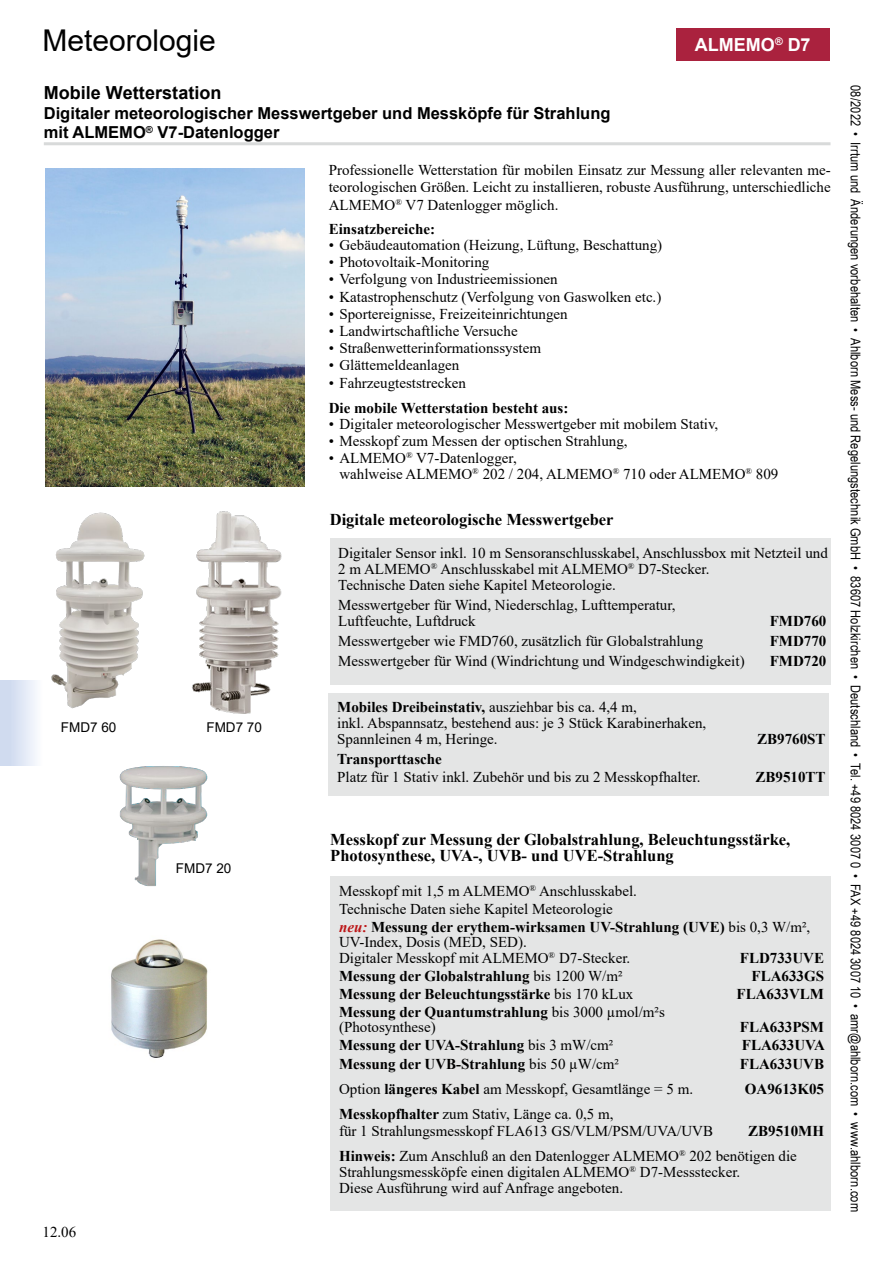
<style>
.page{position:relative;width:893px;height:1263px;background:#fff}
.page>*{position:absolute;margin:0;border:0;box-sizing:border-box;transform-origin:0 0}
.t1{font:30px "Arial";color:#000}
.t2{font:700 18px "Arial";color:#000}
.t3{font:700 18px "Arial";color:#fff}
.t4{font:700 16.5px/16.5px "Times New Roman";color:#000}
.t5{font:700 16.5px/19.5px "Arial";color:#000}
.t6{font:15px/15.8px "Times New Roman";color:#000}
.t7{font:700 15px "Times New Roman";color:#000}
.t8{font:13.5px "Arial Narrow";letter-spacing:.005em;color:#000}
.t9{font:13.5px "Arial";color:#000}
.s1{font-weight:700}
.s2{font-weight:700;font-style:italic;color:#bc1617}
.s3{font-weight:400}
</style>
<div class="page">
<div style="left:0;top:680px;width:43px;height:85px;background:linear-gradient(to right,#c7d4ec,#fbfcff)"></div>
<div style="left:676px;top:28px;width:153px;height:33px;background:#aa223e"></div>
<hr style="left:44px;top:142px;width:786px;height:3px;background:#d8dada">
<img style="left:45px;top:168px;width:260px;height:318px">
<div style="left:330px;top:539px;width:500px;height:146px;background:#e4e5e5"></div>
<img style="left:51px;top:512px;width:94px;height:197px">
<div style="left:331px;top:877px;width:500px;height:334px;background:#e4e5e5"></div>
<img style="left:119px;top:766px;width:89px;height:120px">
<img style="left:192px;top:511px;width:90px;height:203px">
<div style="left:329px;top:693px;width:500px;height:103px;background:#e4e5e5"></div>
<img style="left:111px;top:939px;width:97px;height:119px">
<h1 class="t1" style="left:43px;top:19px;width:175px">Meteorologie</h1>
<p class="t3" style="left:695px;top:32px;width:117px">ALMEMO<sup>®</sup> D7</p>
<p class="t2" style="left:44px;top:80px;width:179px">Mobile Wetterstation</p>
<p class="t5" style="left:44px;top:103px;width:568px">Digitaler meteorologischer Messwertgeber und Messköpfe für Strahlung mit ALMEMO<sup>®</sup> V7-Datenlogger</p>
<p class="t6" style="left:329px;top:162px;width:504px;line-height:16.5px">Professionelle Wetterstation für mobilen Einsatz zur Messung aller relevanten me&shy;teorologischen Größen. Leicht zu installieren, robuste Ausführung, unterschiedliche</p>
<p class="t6" style="left:329px;top:192px;width:231px;line-height:24.6px">ALMEMO<sup>®</sup> V7 Datenlogger möglich.<br><span class="s1">Einsatzbereiche:</span></p>
<p class="t6" style="left:329px;top:237px;width:335px">• Gebäudeautomation (Heizung, Lüftung, Beschattung)</p>
<p class="t6" style="left:329px;top:254px;width:162px">• Photovoltaik-Monitoring</p>
<p class="t6" style="left:329px;top:271px;width:230px">• Verfolgung von Industrieemissionen</p>
<p class="t6" style="left:329px;top:288px;width:334px">• Katastrophenschutz (Verfolgung von Gaswolken etc.)</p>
<p class="t6" style="left:329px;top:305px;width:240px">• Sportereignisse, Freizeiteinrichtungen</p>
<p class="t6" style="left:329px;top:322px;width:191px">• Landwirtschaftliche Versuche</p>
<p class="t6" style="left:329px;top:340px;width:214px">• Straßenwetterinformationssystem</p>
<p class="t6" style="left:329px;top:357px;width:132px">• Glättemeldeanlagen</p>
<p class="t6" style="left:329px;top:375px;width:139px">• Fahrzeugteststrecken</p>
<p class="t7" style="left:329px;top:397px;width:241px">Die mobile Wetterstation besteht aus:</p>
<p class="t6" style="left:329px;top:416px;width:391px">• Digitaler meteorologischer Messwertgeber mit mobilem Stativ,</p>
<p class="t6" style="left:329px;top:433px;width:300px">• Messkopf zum Messen der optischen Strahlung,</p>
<p class="t6" style="left:339px;top:450px;width:441px;text-indent:-11px">• ALMEMO<sup>®</sup> V7-Datenlogger,<br>wahlweise ALMEMO<sup>®</sup> 202 / 204, ALMEMO<sup>®</sup> 710 oder ALMEMO<sup>®</sup> 809</p>
<p class="t4" style="left:330px;top:511px;width:285px">Digitale meteorologische Messwertgeber</p>
<p class="t6" style="left:338px;top:544px;width:491px;line-height:16.2px">Digitaler Sensor inkl. 10 m Sensoranschlusskabel, Anschlussbox mit Netzteil und<br>2 m ALMEMO<sup>®</sup> Anschlusskabel mit ALMEMO<sup>®</sup> D7-Stecker.<br>Technische Daten siehe Kapitel Meteorologie.</p>
<p class="t6" style="left:338px;top:596px;width:339px">Messwertgeber für Wind, Niederschlag, Lufttemperatur,<br>Luftfeuchte, Luftdruck</p>
<p class="t7" style="left:770px;top:610px;width:58px">FMD760</p>
<p class="t9" style="left:61px;top:718px;width:57px">FMD7 60</p>
<p class="t9" style="left:206px;top:718px;width:57px">FMD7 70</p>
<p class="t9" style="left:176px;top:859px;width:57px">FMD7 20</p>
<p class="t6" style="left:43px;top:1224px;width:35px">12.06</p>
<p class="t6" style="left:338px;top:632px;width:366px">Messwertgeber wie FMD760, zusätzlich für Globalstrahlung</p>
<p class="t7" style="left:770px;top:630px;width:58px">FMD770</p>
<p class="t6" style="left:338px;top:653px;width:408px">Messwertgeber für Wind (Windrichtung und Windgeschwindigkeit)</p>
<p class="t7" style="left:770px;top:651px;width:58px">FMD720</p>
<p class="t6" style="left:337px;top:699px;width:371px"><span class="s1">Mobiles Dreibeinstativ,</span> ausziehbar bis ca. 4,4 m,<br>inkl. Abspannsatz, bestehend aus: je 3 Stück Karabinerhaken,<br>Spannleinen 4 m, Heringe.</p>
<p class="t7" style="left:757px;top:728px;width:70px">ZB9760ST</p>
<p class="t7" style="left:337px;top:748px;width:106px">Transporttasche</p>
<p class="t6" style="left:337px;top:768px;width:365px">Platz für 1 Stativ inkl. Zubehör und bis zu 2 Messkopfhalter.</p>
<p class="t7" style="left:755px;top:766px;width:72px">ZB9510TT</p>
<p class="t4" style="left:330px;top:831px;width:462px">Messkopf zur Messung der Globalstrahlung, Beleuchtungsstärke,<br>Photosynthese, UVA-, UVB- und UVE-Strahlung</p>
<p class="t6" style="left:339px;top:881px;width:473px;line-height:17.9px">Messkopf mit 1,5 m ALMEMO<sup>®</sup> Anschlusskabel.<br>Technische Daten siehe Kapitel Meteorologie<br><span class="s2">neu:</span> <span class="s1">Messung der erythem-wirksamen UV-Strahlung (UVE)</span> bis 0,3 W/m²,</p>
<p class="t6" style="left:339px;top:934px;width:293px">UV-Index, Dosis (MED, SED).<br>Digitaler Messkopf mit ALMEMO<sup>®</sup> D7-Stecker.</p>
<p class="t7" style="left:740px;top:947px;width:86px">FLD733UVE</p>
<p class="t7" style="left:339px;top:965px;width:285px">Messung der Globalstrahlung <span class="s3">bis 1200 W/m²</span></p>
<p class="t7" style="left:752px;top:965px;width:74px">FLA633GS</p>
<p class="t7" style="left:339px;top:983px;width:296px">Messung der Beleuchtungsstärke <span class="s3">bis 170 kLux</span></p>
<p class="t7" style="left:737px;top:983px;width:89px">FLA633VLM</p>
<p class="t6" style="left:339px;top:1003px;width:327px"><span class="s1">Messung der Quantumstrahlung</span> bis 3000 µmol/m²s (Photosynthese)</p>
<p class="t7" style="left:740px;top:1016px;width:86px">FLA633PSM</p>
<p class="t7" style="left:339px;top:1034px;width:276px">Messung der UVA-Strahlung <span class="s3">bis 3 mW/cm²</span></p>
<p class="t7" style="left:742px;top:1034px;width:85px">FLA633UVA</p>
<p class="t7" style="left:339px;top:1053px;width:281px">Messung der UVB-Strahlung <span class="s3">bis 50 µW/cm²</span></p>
<p class="t7" style="left:740px;top:1053px;width:86px">FLA633UVB</p>
<p class="t6" style="left:339px;top:1081px;width:355px">Option <span class="s1">längeres Kabel</span> am Messkopf, Gesamtlänge = 5 m.</p>
<p class="t7" style="left:745px;top:1078px;width:81px">OA9613K05</p>
<p class="t6" style="left:339px;top:1106px;width:375px;line-height:16.5px"><span class="s1">Messkopfhalter</span> zum Stativ, Länge ca. 0,5 m,<br>für 1 Strahlungsmesskopf FLA613 GS/VLM/PSM/UVA/UVB</p>
<p class="t6" style="left:339px;top:1118px;width:486px;line-height:25.2px;text-indent:409px"><span class="s1">ZB9510MH<br>Hinweis:</span> Zum Anschluß an den Datenlogger ALMEMO<sup>®</sup> 202 benötigen die</p>
<p class="t6" style="left:339px;top:1163px;width:403px;line-height:16.5px">Strahlungsmessköpfe einen digitalen ALMEMO<sup>®</sup> D7-Messstecker.<br>Diese Ausführung wird auf Anfrage angeboten.</p>
<p class="t8" style="left:865px;top:85px;width:1128px;rotate:90deg">08/2022 • Irrtum und Änderungen vorbehalten • Ahlborn Mess- und Regelungstechnik GmbH • 83607 Holzkirchen • Deutschland • Tel. +49 8024 3007 0 • FAX +49 8024 3007 10 • amr@ahlborn.com • www.ahlborn.com</p>
</div>
